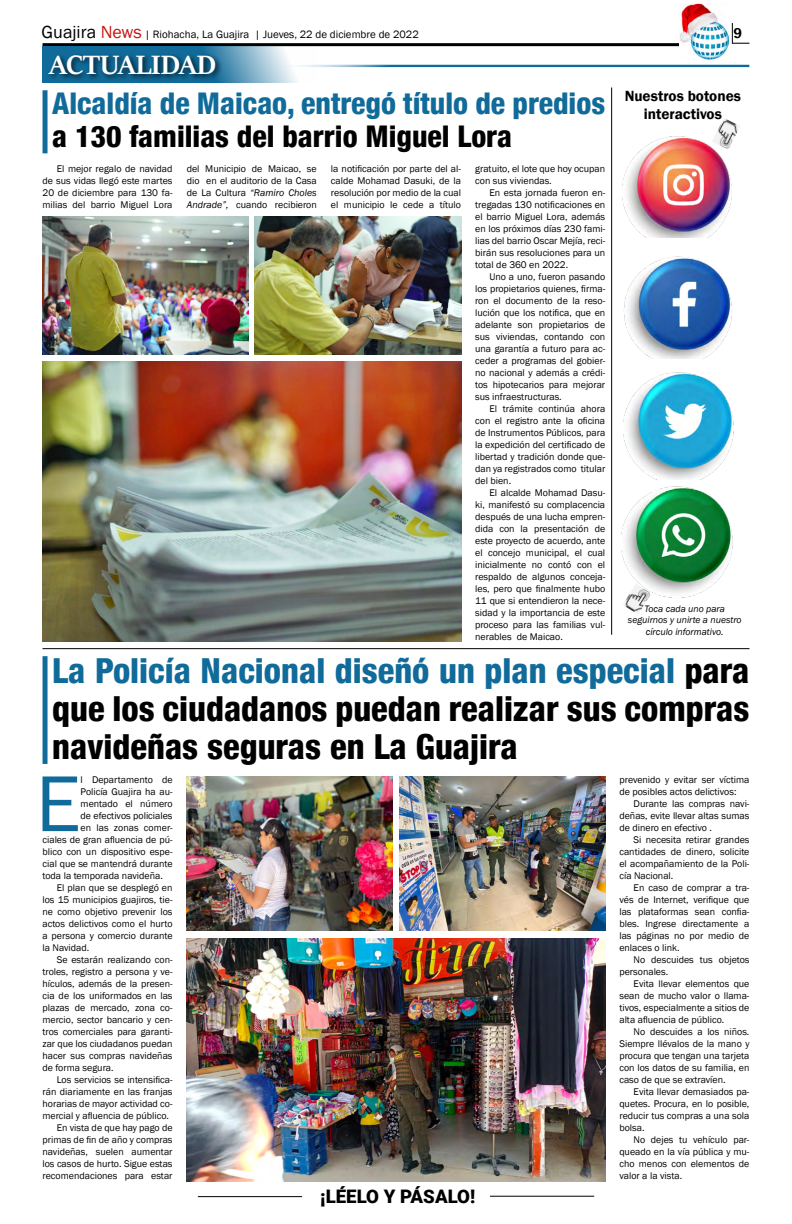
<style>
.page{position:relative;width:792px;height:1224px;background:#fff}
.page>*{position:absolute;margin:0;border:0;box-sizing:border-box;transform-origin:0 0}
.t1{font:82px "Franklin Gothic";color:#116b9a}
.t2{font:800 condensed 34.5px/38px "Helvetica 87";color:#000;text-align:justify}
.t3{font:30px "Sitka Text";color:#fff}
.t4{font:800 condensed 29.9px "Helvetica 87";color:#116b9a}
.t5{font:800 condensed 29.9px "Helvetica 87";color:#000}
.t6{font:900 18.7px "Roboto";color:#000}
.t7{font:600 15.2px/18.2px "Franklin Gothic";color:#000;text-align:center}
.t8{font:600 14.7px "Franklin Gothic";color:#000}
.t9{font:11px "Franklin Gothic";color:#000}
.t10{font:9.9px/12px "Franklin Gothic";color:#000;text-align:justify}
.t11{font:italic 9.7px/11.6px "Franklin Gothic";color:#000;text-align:center}
.s1{font-size:18px}
.s2{font-size:18px;color:#c91311}
.s3{font-style:italic}
.s4{color:#116b9a}
</style>
<div class="page">
<hr style="left:198px;top:1196px;width:104px;height:1px;background:#000">
<hr style="left:490px;top:1196px;width:104px;height:1px;background:#000">
<hr style="left:43px;top:43px;width:657px;height:3px;background:#000">
<svg style="left:732px;top:23px;width:17px;height:21px"></svg>
<img style="left:679px;top:4px;width:50px;height:55px">
<svg style="left:43px;top:46px;width:274px;height:37px"></svg>
<div style="left:46px;top:52px;width:176px;height:30px;background:#000;opacity:.75"></div>
<hr style="left:278px;top:65px;width:471px;height:3px;background:#116b9a">
<div style="left:43px;top:656px;width:5px;height:108px;background:#116b9a"></div>
<div style="left:43px;top:90px;width:5px;height:63px;background:#116b9a"></div>
<hr style="left:611px;top:87px;width:1px;height:548px;background:#000">
<img style="left:623px;top:372px;width:111px;height:105px">
<img style="left:623px;top:256px;width:109px;height:102px">
<img style="left:622px;top:136px;width:110px;height:102px">
<img style="left:712px;top:119px;width:28px;height:31px">
<img style="left:622px;top:477px;width:111px;height:121px">
<img style="left:623px;top:583px;width:29px;height:31px">
<hr style="left:43px;top:648px;width:706px;height:1px;background:#000">
<img style="left:43px;top:217px;width:206px;height:137px">
<img style="left:43px;top:362px;width:418px;height:279px">
<img style="left:255px;top:217px;width:206px;height:137px">
<img style="left:187px;top:938px;width:418px;height:243px">
<img style="left:187px;top:776px;width:206px;height:155px">
<img style="left:399px;top:776px;width:206px;height:155px">
<p class="t9" style="left:42px;top:28px;width:379px"><span class="s1">Guajira</span> <span class="s2">News</span> | Riohacha, La Guajira | Jueves, 22 de diciembre de 2022</p>
<h3 class="t8" style="left:733px;top:24px;width:10px">9</h3>
<h3 class="t3" style="left:49px;top:43px;width:168px">ACTUALIDAD</h3>
<h3 class="t4" style="left:52px;top:85px;width:554px">Alcaldía de Maicao, entregó título de predios</h3>
<h3 class="t5" style="left:52px;top:118px;width:461px">a 130 familias del barrio Miguel Lora</h3>
<p class="t10" style="left:43px;top:163px;width:132px;text-indent:14px">El mejor regalo de navidad de sus vidas llegó este martes 20 de diciembre para 130 fa&shy;milias del barrio Miguel Lora</p>
<p class="t10" style="left:187px;top:163px;width:132px">del Municipio de Maicao, se dio en el auditorio de la Casa de La Cultura <span class="s3">“Ramiro Choles Andrade”,</span> cuando recibieron</p>
<p class="t10" style="left:331px;top:163px;width:132px">la notificación por parte del al&shy;calde Mohamad Dasuki, de la resolución por medio de la cual el municipio le cede a título</p>
<p class="t10" style="left:475px;top:163px;width:132px">gratuito, el lote que hoy ocupan con sus viviendas.</p>
<p class="t10" style="left:475px;top:187px;width:132px;text-indent:14px">En esta jornada fueron en&shy;tregadas 130 notificaciones en el barrio Miguel Lora, además en los próximos días 230 fami&shy;lias del barrio Oscar Mejía, reci&shy;birán sus resoluciones para un total de 360 en 2022.</p>
<p class="t10" style="left:475px;top:271px;width:132px;text-indent:14px">Uno a uno, fueron pasando los propietarios quienes, firma&shy;ron el documento de la reso&shy;lución que los notifica, que en adelante son propietarios de sus viviendas, contando con una garantía a futuro para ac&shy;ceder a programas del gobier&shy;no nacional y además a crédi&shy;tos hipotecarios para mejorar sus infraestructuras.</p>
<p class="t10" style="left:475px;top:403px;width:132px;text-indent:14px">El trámite continúa ahora con el registro ante la oficina de Instrumentos Públicos, para la expedición del certificado de libertad y tradición donde que&shy;dan ya registrados como titular del bien.</p>
<p class="t10" style="left:475px;top:487px;width:132px;text-indent:14px">El alcalde Mohamad Dasu&shy;ki, manifestó su complacencia después de una lucha empren&shy;dida con la presentación de este proyecto de acuerdo, ante el concejo municipal, el cual inicialmente no contó con el respaldo de algunos conceja&shy;les, pero que finalmente hubo 11 que si entendieron la nece&shy;sidad y la importancia de este proceso para las familias vul&shy;nerables de Maicao.</p>
<h3 class="t7" style="left:625px;top:87px;width:118px">Nuestros botones interactivos</h3>
<p class="t11" style="left:628px;top:603px;width:115px">Toca cada uno para seguirnos y unirte a nuestro círculo informativo.</p>
<h2 class="t2" style="left:52px;top:652px;width:699px"><span class="s4">La Policía Nacional diseñó un plan especial</span> para que los ciudadanos puedan realizar sus compras navideñas seguras en La Guajira</h2>
<h1 class="t1" style="left:36px;top:753px;width:46px">E</h1>
<p class="t10" style="left:81px;top:774px;width:94px">l Departamento de</p>
<p class="t10" style="left:81px;top:786px;width:93px">Policía Guajira ha au-</p>
<p class="t10" style="left:81px;top:798px;width:94px">mentado el número</p>
<p class="t10" style="left:81px;top:810px;width:93px">de efectivos policiales</p>
<p class="t10" style="left:81px;top:822px;width:93px">en las zonas comer-</p>
<p class="t10" style="left:43px;top:834px;width:132px">ciales de gran afluencia de pú-</p>
<p class="t10" style="left:43px;top:846px;width:132px">blico con un dispositivo espe-</p>
<p class="t10" style="left:43px;top:858px;width:132px">cial que se mantendrá durante</p>
<p class="t10" style="left:43px;top:870px;width:122px">toda la temporada navideña.</p>
<p class="t10" style="left:57px;top:882px;width:117px">El plan que se desplegó en</p>
<p class="t10" style="left:43px;top:894px;width:132px">los 15 municipios guajiros, tie-</p>
<p class="t10" style="left:43px;top:906px;width:132px">ne como objetivo prevenir los</p>
<p class="t10" style="left:43px;top:918px;width:132px">actos delictivos como el hurto</p>
<p class="t10" style="left:43px;top:930px;width:132px">a persona y comercio durante</p>
<p class="t10" style="left:43px;top:942px;width:48px">la Navidad.</p>
<p class="t10" style="left:57px;top:954px;width:117px">Se estarán realizando con-</p>
<p class="t10" style="left:43px;top:966px;width:132px">troles, registro a persona y ve-</p>
<p class="t10" style="left:43px;top:978px;width:132px">hículos, además de la presen-</p>
<p class="t10" style="left:43px;top:990px;width:132px">cia de los uniformados en las</p>
<p class="t10" style="left:43px;top:1002px;width:132px">plazas de mercado, zona co-</p>
<p class="t10" style="left:43px;top:1014px;width:132px">mercio, sector bancario y cen-</p>
<p class="t10" style="left:43px;top:1026px;width:132px">tros comerciales para garanti-</p>
<p class="t10" style="left:43px;top:1038px;width:132px">zar que los ciudadanos puedan</p>
<p class="t10" style="left:43px;top:1050px;width:132px">hacer sus compras navideñas</p>
<p class="t10" style="left:43px;top:1062px;width:73px">de forma segura.</p>
<p class="t10" style="left:57px;top:1074px;width:117px">Los servicios se intensifica-</p>
<p class="t10" style="left:43px;top:1086px;width:132px">rán diariamente en las franjas</p>
<p class="t10" style="left:43px;top:1098px;width:132px">horarias de mayor actividad co-</p>
<p class="t10" style="left:43px;top:1110px;width:128px">mercial y afluencia de público.</p>
<p class="t10" style="left:57px;top:1122px;width:117px">En vista de que hay pago de</p>
<p class="t10" style="left:43px;top:1134px;width:132px">primas de fin de año y compras</p>
<p class="t10" style="left:43px;top:1146px;width:132px">navideñas, suelen aumentar</p>
<p class="t10" style="left:43px;top:1158px;width:132px">los casos de hurto. Sigue estas</p>
<p class="t10" style="left:43px;top:1170px;width:132px">recomendaciones para estar</p>
<h3 class="t6" style="left:320px;top:1184px;width:157px">¡LÉELO Y PÁSALO!</h3>
<p class="t10" style="left:619px;top:774px;width:132px">prevenido y evitar ser víctima de posibles actos delictivos:</p>
<p class="t10" style="left:619px;top:798px;width:132px;text-indent:14px">Durante las compras navi&shy;deñas, evite llevar altas sumas de dinero en efectivo .</p>
<p class="t10" style="left:619px;top:834px;width:132px;text-indent:14px">Si necesita retirar grandes cantidades de dinero, solicite el acompañamiento de la Poli&shy;cía Nacional.</p>
<p class="t10" style="left:619px;top:882px;width:132px;text-indent:14px">En caso de comprar a tra&shy;vés de Internet, verifique que las plataformas sean confia&shy;bles. Ingrese directamente a las páginas no por medio de enlaces o link.</p>
<p class="t10" style="left:619px;top:954px;width:132px;text-indent:14px">No descuides tus objetos personales.</p>
<p class="t10" style="left:619px;top:978px;width:132px;text-indent:14px">Evita llevar elementos que sean de mucho valor o llama&shy;tivos, especialmente a sitios de alta afluencia de público.</p>
<p class="t10" style="left:619px;top:1026px;width:132px;text-indent:14px">No descuides a los niños.<br>Siempre llévalos de la mano y procura que tengan una tarjeta con los datos de su familia, en caso de que se extravíen.</p>
<p class="t10" style="left:619px;top:1086px;width:132px;text-indent:14px">Evita llevar demasiados pa&shy;quetes. Procura, en lo posible, reducir tus compras a una sola bolsa.</p>
<p class="t10" style="left:619px;top:1134px;width:132px;text-indent:14px">No dejes tu vehículo par&shy;queado en la vía pública y mu&shy;cho menos con elementos de valor a la vista.</p>
</div>
